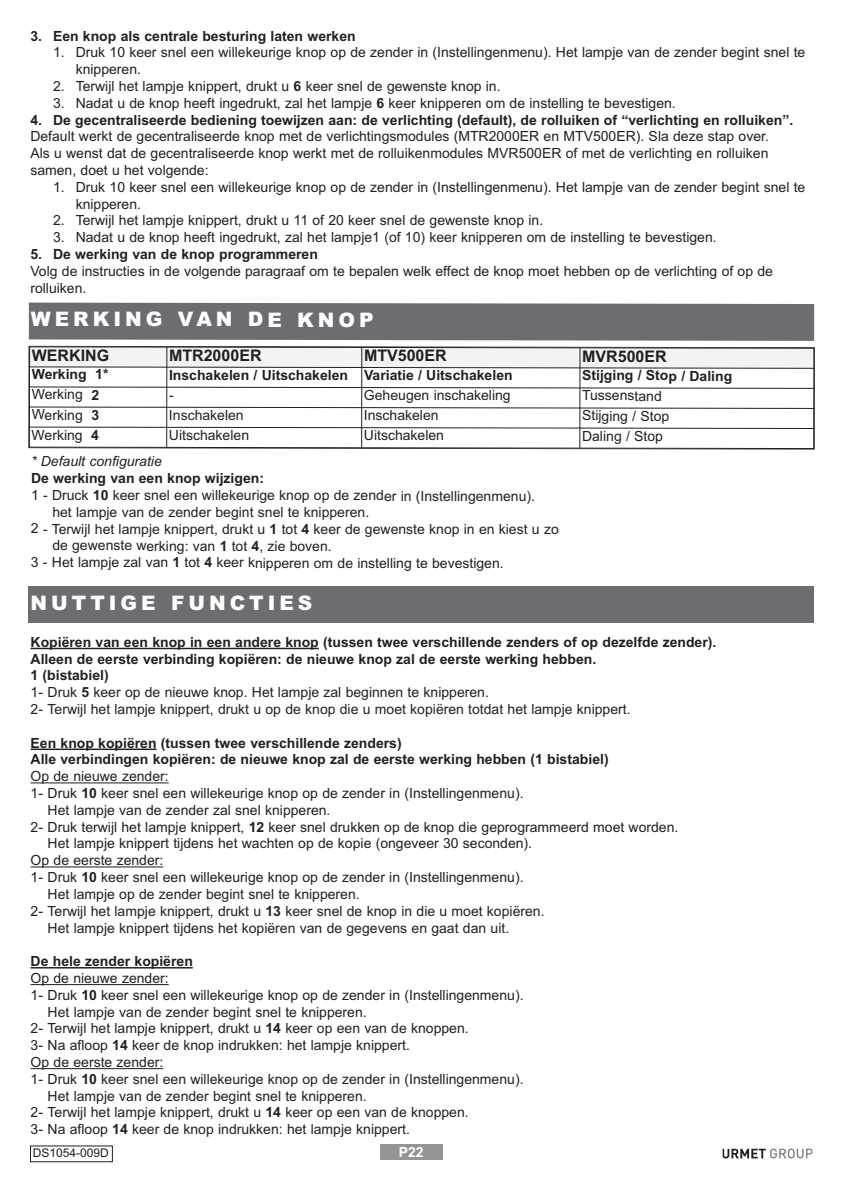
<style>
.page{position:relative;width:842px;height:1191px;background:#fff}
.page>*{position:absolute;margin:0;border:0;box-sizing:border-box;transform-origin:0 0}
.t1{font:900 20px "Arial";letter-spacing:.2em;color:#fff}
.t2{font:700 16px "Arial";color:#231f20}
.t3{font:14px/16.8px "Arial";color:#231f20}
.t4{font:700 14px/16.8px "Arial";color:#231f20}
.t5{font:italic 14px "Arial";color:#231f20}
.t6{font:700 14px "Arial";color:#fff}
.t7{font:12px "Arial";color:#231f20}
.s1{font-weight:700}
.s2{font-weight:400}
</style>
<div class="page">
<svg style="left:722px;top:1148px;width:91px;height:10px"></svg>
<div style="left:30px;top:1145px;width:83px;height:17px;border:1px solid #231f20"></div>
<div style="left:380px;top:1144px;width:62px;height:15px;background:#939598"></div>
<div style="left:29px;top:346px;width:138px;height:21px;background:#f2f3f4"></div>
<div style="left:167px;top:347px;width:195px;height:20px;background:#f2f3f4"></div>
<div style="left:362px;top:347px;width:218px;height:21px;background:#f2f3f4"></div>
<div style="left:580px;top:347px;width:234px;height:21px;background:#f2f3f4"></div>
<hr style="left:29px;top:346px;width:1px;height:101px;background:#231f20">
<hr style="left:166px;top:347px;width:1px;height:100px;background:#231f20">
<hr style="left:361px;top:347px;width:1px;height:101px;background:#231f20">
<hr style="left:579px;top:347px;width:1px;height:101px;background:#231f20">
<hr style="left:813px;top:348px;width:1px;height:101px;background:#231f20">
<svg style="left:30px;top:366px;width:784px;height:3px"></svg>
<svg style="left:30px;top:386px;width:784px;height:3px"></svg>
<svg style="left:30px;top:406px;width:784px;height:3px"></svg>
<svg style="left:29px;top:426px;width:785px;height:3px"></svg>
<svg style="left:29px;top:446px;width:785px;height:3px"></svg>
<hr style="left:31px;top:647px;width:288px;height:2px;background:#231f20">
<hr style="left:31px;top:748px;width:126px;height:2px;background:#231f20">
<hr style="left:31px;top:782px;width:138px;height:1px;background:#231f20">
<hr style="left:31px;top:866px;width:132px;height:1px;background:#231f20">
<hr style="left:31px;top:967px;width:162px;height:1px;background:#231f20">
<hr style="left:31px;top:984px;width:138px;height:1px;background:#231f20">
<hr style="left:31px;top:1068px;width:132px;height:1px;background:#231f20">
<svg style="left:29px;top:302px;width:786px;height:47px"></svg>
<div style="left:29px;top:586px;width:785px;height:37px;background:#6c6d70"></div>
<p class="t4" style="left:30px;top:27px;width:327px">3. een knop als centrale besturing laten werken</p>
<p class="t3" style="left:76px;top:44px;width:731px;text-indent:-23px">1. Druk 10 keer snel een willekeurige knop op de zender in (Instellingenmenu). Het lampje van de zender begint snel te knipperen.</p>
<p class="t3" style="left:53px;top:78px;width:449px">2. Terwijl het lampje knippert, drukt u <span class="s1">6</span> keer snel de gewenste knop in.</p>
<p class="t3" style="left:53px;top:95px;width:624px">3. Nadat u de knop heeft ingedrukt, zal het lampje <span class="s1">6</span> keer knipperen om de instelling te bevestigen.</p>
<p class="t4" style="left:30px;top:111px;width:764px">4. de gecentraliseerde bediening toewijzen aan: de verlichting (default), de rolluiken of “verlichting en rolluiken”.</p>
<p class="t3" style="left:30px;top:128px;width:740px;text-align:justify">Default werkt de gecentraliseerde knop met de verlichtingsmodules (MTR2000ER en MTV500ER). Sla deze stap over.<br>Als u wenst dat de gecentraliseerde knop werkt met de rolluikenmodules MVR500ER of met de verlichting en rolluiken samen, doet u het volgende:</p>
<p class="t3" style="left:76px;top:179px;width:731px;text-indent:-23px">1. Druk 10 keer snel een willekeurige knop op de zender in (Instellingenmenu). Het lampje van de zender begint snel te knipperen.</p>
<p class="t3" style="left:53px;top:212px;width:492px">2. Terwijl het lampje knippert, drukt u 11 of 20 keer snel de gewenste knop in.</p>
<p class="t3" style="left:53px;top:229px;width:665px">3. Nadat u de knop heeft ingedrukt, zal het lampje1 (of 10) keer knipperen om de instelling te bevestigen.</p>
<p class="t4" style="left:30px;top:246px;width:289px">5. de werking van de knop programmeren</p>
<p class="t3" style="left:30px;top:263px;width:744px">Volg de instructies in de volgende paragraaf om te bepalen welk effect de knop moet hebben op de verlichting of op de rolluiken.</p>
<h1 class="t1" style="left:31px;top:308px;width:344px">WERKING VAN DE KNOP</h1>
<p class="t2" style="left:32px;top:346px;width:79px">WerKiNG</p>
<p class="t2" style="left:169px;top:346px;width:94px">Mtr2000er</p>
<p class="t2" style="left:364px;top:346px;width:84px">MtV500er</p>
<p class="t2" style="left:582px;top:347px;width:86px">MVr500er</p>
<p class="t4" style="left:32px;top:366px;width:78px">Werking 1*</p>
<p class="t4" style="left:169px;top:367px;width:345px">inschakelen / Uitschakelen Variatie / Uitschakelen</p>
<p class="t4" style="left:582px;top:367px;width:152px">Stijging / Stop / daling</p>
<p class="t3" style="left:32px;top:386px;width:69px">Werking <span class="s1">2</span></p>
<p class="t3" style="left:169px;top:386px;width:6px">-</p>
<p class="t3" style="left:364px;top:387px;width:148px">Geheugen inschakeling</p>
<p class="t3" style="left:582px;top:387px;width:81px">Tussenstand</p>
<p class="t3" style="left:32px;top:406px;width:69px">Werking <span class="s1">3</span></p>
<p class="t3" style="left:169px;top:406px;width:76px">Inschakelen</p>
<p class="t3" style="left:364px;top:407px;width:76px">Inschakelen</p>
<p class="t3" style="left:582px;top:407px;width:89px">Stijging / Stop</p>
<p class="t3" style="left:32px;top:426px;width:69px">Werking <span class="s1">4</span></p>
<p class="t3" style="left:169px;top:426px;width:82px">Uitschakelen</p>
<p class="t3" style="left:364px;top:427px;width:82px">Uitschakelen</p>
<p class="t3" style="left:582px;top:427px;width:82px">Daling / Stop</p>
<p class="t5" style="left:31px;top:453px;width:132px">* Default configuratie</p>
<p class="t4" style="left:31px;top:470px;width:235px">de werking van een knop wijzigen:</p>
<p class="t3" style="left:31px;top:487px;width:505px">1 - Druck <span class="s1">10</span> keer snel een willekeurige knop op de zender in (Instellingenmenu).</p>
<p class="t3" style="left:52px;top:504px;width:318px">het lampje van de zender begint snel te knipperen.</p>
<p class="t3" style="left:31px;top:520px;width:529px">2 - Terwijl het lampje knippert, drukt u <span class="s1">1</span> tot <span class="s1">4</span> keer de gewenste knop in en kiest u zo</p>
<p class="t3" style="left:52px;top:537px;width:281px">de gewenste werking: van <span class="s1">1</span> tot <span class="s1">4</span>, zie boven.</p>
<p class="t3" style="left:31px;top:554px;width:474px">3 - Het lampje zal van <span class="s1">1</span> tot <span class="s1">4</span> keer knipperen om de instelling te bevestigen.</p>
<h1 class="t1" style="left:31px;top:591px;width:283px">NUTTIGE FUNCTIES</h1>
<p class="t4" style="left:31px;top:633px;width:687px">Kopiëren van een knop in een andere knop (tussen twee verschillende zenders of op dezelfde zender). alleen de eerste verbinding kopiëren: de nieuwe knop zal de eerste werking hebben.<br>1 (bistabiel)<br><span class="s2">1- Druk</span> 5 <span class="s2">keer op de nieuwe knop. Het lampje zal beginnen te knipperen.<br>2- Terwijl het lampje knippert, drukt u op de knop die u moet kopiëren totdat het lampje knippert.</span></p>
<p class="t4" style="left:31px;top:734px;width:580px">een knop kopiëren (tussen twee verschillende zenders)<br>alle verbindingen kopiëren: de nieuwe knop zal de eerste werking hebben (1 bistabiel)</p>
<p class="t3" style="left:31px;top:768px;width:140px">Op de nieuwe zender:</p>
<p class="t3" style="left:31px;top:785px;width:494px">1- Druk <span class="s1">10</span> keer snel een willekeurige knop op de zender in (Instellingenmenu).</p>
<p class="t3" style="left:48px;top:801px;width:284px">Het lampje van de zender zal snel knipperen.</p>
<p class="t3" style="left:31px;top:818px;width:649px">2- Druk terwijl het lampje knippert, <span class="s1">12</span> keer snel drukken op de knop die geprogrammeerd moet worden.</p>
<p class="t3" style="left:48px;top:835px;width:486px">Het lampje knippert tijdens het wachten op de kopie (ongeveer 30 seconden).</p>
<p class="t3" style="left:31px;top:852px;width:134px">Op de eerste zender:</p>
<p class="t3" style="left:31px;top:869px;width:494px">1- Druk <span class="s1">10</span> keer snel een willekeurige knop op de zender in (Instellingenmenu).</p>
<p class="t3" style="left:48px;top:885px;width:314px">Het lampje op de zender begint snel te knipperen.</p>
<p class="t3" style="left:31px;top:902px;width:515px">2- Terwijl het lampje knippert, drukt u <span class="s1">13</span> keer snel de knop in die u moet kopiëren.</p>
<p class="t3" style="left:48px;top:919px;width:463px">Het lampje knippert tijdens het kopiëren van de gegevens en gaat dan uit.</p>
<p class="t4" style="left:31px;top:953px;width:164px">de hele zender kopiëren</p>
<p class="t3" style="left:31px;top:969px;width:140px">Op de nieuwe zender:</p>
<p class="t3" style="left:31px;top:986px;width:494px">1- Druk <span class="s1">10</span> keer snel een willekeurige knop op de zender in (Instellingenmenu).</p>
<p class="t3" style="left:48px;top:1003px;width:321px">Het lampje van de zender begint snel te knipperen.</p>
<p class="t3" style="left:31px;top:1020px;width:440px">2- Terwijl het lampje knippert, drukt u <span class="s1">14</span> keer op een van de knoppen.</p>
<p class="t3" style="left:31px;top:1037px;width:381px">3- Na afloop <span class="s1">14</span> keer de knop indrukken: het lampje knippert.</p>
<p class="t3" style="left:31px;top:1053px;width:134px">Op de eerste zender:</p>
<p class="t3" style="left:31px;top:1070px;width:494px">1- Druk <span class="s1">10</span> keer snel een willekeurige knop op de zender in (Instellingenmenu).</p>
<p class="t3" style="left:48px;top:1087px;width:321px">Het lampje van de zender begint snel te knipperen.</p>
<p class="t3" style="left:31px;top:1104px;width:440px">2- Terwijl het lampje knippert, drukt u <span class="s1">14</span> keer op een van de knoppen.</p>
<p class="t3" style="left:31px;top:1121px;width:381px">3- Na afloop <span class="s1">14</span> keer de knop indrukken: het lampje knippert.</p>
<p class="t7" style="left:33px;top:1145px;width:78px">DS1054-009D</p>
<p class="t6" style="left:399px;top:1144px;width:26px">P22</p>
</div>
